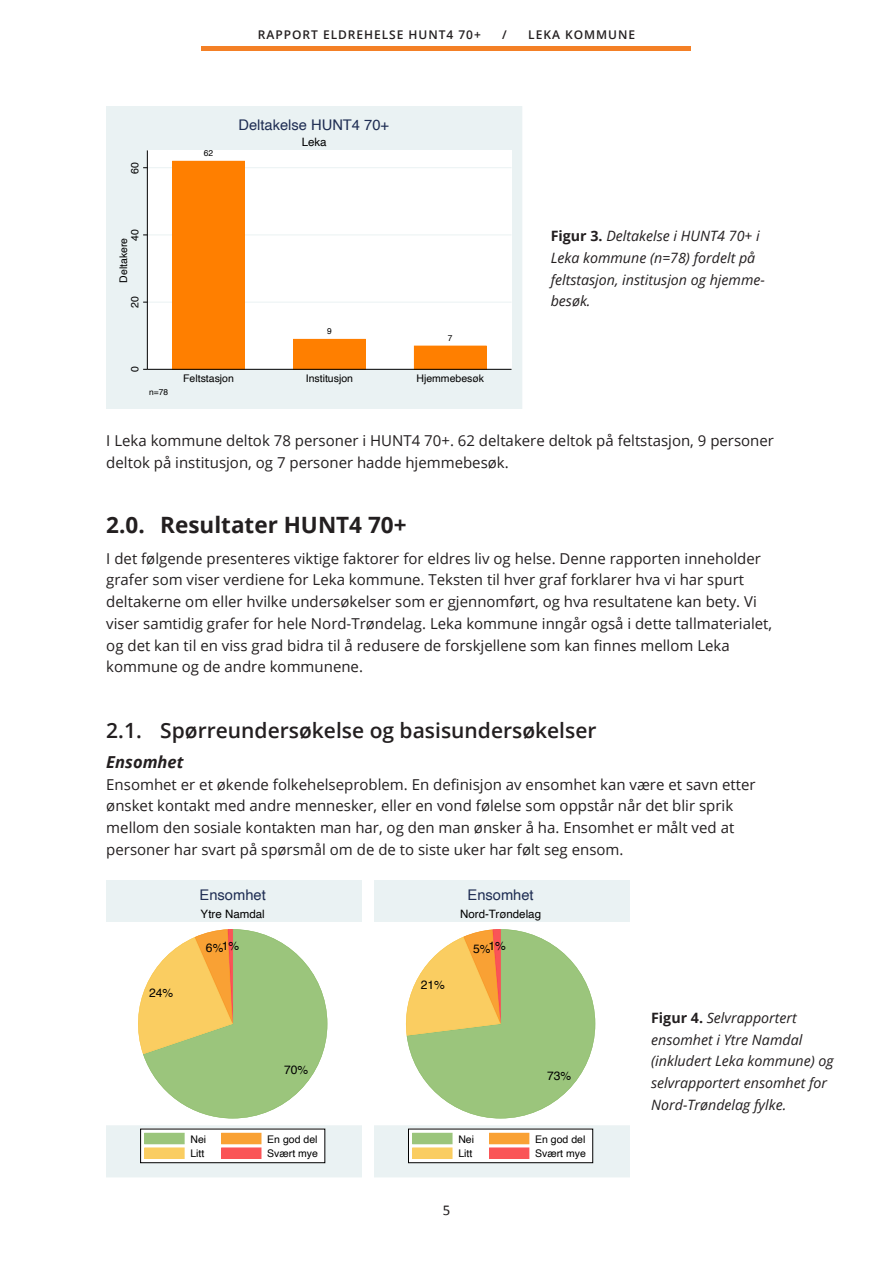
<style>
.page{position:relative;width:893px;height:1263px;background:#fff}
.page>*{position:absolute;margin:0;border:0;box-sizing:border-box;transform-origin:0 0}
.t1{font:700 22.5px "Open Sans";color:#231f20}
.t2{font:600 21px "Open Sans";color:#231f20}
.t3{font:italic 700 16.5px "Open Sans";color:#231f20}
.t4{font:15px/21.8px "Open Sans";color:#231f20}
.t5{font:15px "Calibri";color:#231f20}
.t6{font:14.7px "Helvetica";color:#1e2d53}
.t7{font:italic 14.25px/21.8px "Open Sans";color:#231f20}
.t8{font:12.15px "Helvetica";color:#000}
.t9{font:600 12px "Open Sans";letter-spacing:.08em;color:#231f20}
.t10{font:11.55px "Helvetica";color:#000}
.t11{font:10.5px/14.7px "Helvetica";color:#000}
.t12{font:8.4px "Helvetica";color:#000}
.s1{font-weight:700;font-style:normal}
</style>
<div class="page">
<hr style="left:202px;top:47px;width:489px;height:4px;background:#f48026">
<div style="left:106px;top:106px;width:416px;height:303px;background:#eaf2f3"></div>
<div style="left:147px;top:150px;width:364px;height:219px;background:#fff"></div>
<hr style="left:147px;top:302px;width:364px;height:1px;background:#eaf2f3">
<hr style="left:147px;top:234px;width:364px;height:1px;background:#eaf2f3">
<hr style="left:147px;top:167px;width:364px;height:1px;background:#eaf2f3">
<div style="left:172px;top:161px;width:73px;height:208px;background:#ff7f00"></div>
<div style="left:293px;top:339px;width:73px;height:30px;background:#ff7f00"></div>
<div style="left:293px;top:339px;width:73px;height:30px;border:1px solid #ff7f00"></div>
<div style="left:414px;top:346px;width:72px;height:23px;background:#ff7f00"></div>
<div style="left:414px;top:346px;width:72px;height:23px;border:1px solid #ff7f00"></div>
<hr style="left:147px;top:150px;width:1px;height:219px;background:#000">
<hr style="left:147px;top:369px;width:364px;height:1px;background:#000">
<div style="left:106px;top:880px;width:255px;height:297px;background:#eaf2f3"></div>
<svg style="left:106px;top:922px;width:255px;height:203px"></svg>
<svg style="left:127px;top:929px;width:200px;height:189px"></svg>
<div style="left:140px;top:1129px;width:185px;height:34px;background:#fff"></div>
<div style="left:140px;top:1129px;width:185px;height:34px;border:1px solid #000"></div>
<div style="left:145px;top:1133px;width:39px;height:11px;background:#9bc57c"></div>
<div style="left:145px;top:1148px;width:39px;height:10px;background:#facd61"></div>
<div style="left:222px;top:1133px;width:39px;height:11px;background:#f9a134"></div>
<div style="left:222px;top:1148px;width:39px;height:10px;background:#fa5457"></div>
<div style="left:374px;top:880px;width:255px;height:297px;background:#eaf2f3"></div>
<svg style="left:374px;top:922px;width:255px;height:203px"></svg>
<svg style="left:401px;top:929px;width:194px;height:189px"></svg>
<div style="left:408px;top:1129px;width:185px;height:34px;background:#fff"></div>
<div style="left:408px;top:1129px;width:185px;height:34px;border:1px solid #000"></div>
<div style="left:413px;top:1133px;width:39px;height:11px;background:#9bc57c"></div>
<div style="left:413px;top:1148px;width:39px;height:10px;background:#facd61"></div>
<div style="left:490px;top:1133px;width:39px;height:11px;background:#f9a134"></div>
<div style="left:490px;top:1148px;width:39px;height:10px;background:#fa5457"></div>
<p class="t9" style="left:258px;top:26px;width:224px">RAPPORT ELDREHELSE HUNT4 70+</p>
<p class="t9" style="left:502px;top:26px;width:6px">/</p>
<p class="t9" style="left:528px;top:26px;width:108px">LEKA KOMMUNE</p>
<p class="t6" style="left:238px;top:114px;width:152px">Deltakelse HUNT4 70+</p>
<p class="t11" style="left:128px;top:174px;width:13px;rotate:-90deg">60</p>
<p class="t12" style="left:204px;top:146px;width:11px">62</p>
<p class="t10" style="left:302px;top:133px;width:27px">Leka</p>
<p class="t11" style="left:128px;top:241px;width:13px;rotate:-90deg">40</p>
<p class="t11" style="left:116px;top:283px;width:46px;rotate:-90deg">Deltakere</p>
<p class="t11" style="left:128px;top:308px;width:13px;rotate:-90deg">20</p>
<p class="t11" style="left:128px;top:372px;width:7px;rotate:-90deg">0</p>
<p class="t12" style="left:149px;top:385px;width:20px">n=78</p>
<p class="t12" style="left:327px;top:324px;width:6px">9</p>
<p class="t12" style="left:448px;top:331px;width:6px">7</p>
<p class="t11" style="left:183px;top:371px;width:52px">Feltstasjon</p>
<p class="t11" style="left:306px;top:371px;width:49px">Institusjon</p>
<p class="t11" style="left:416px;top:371px;width:69px">Hjemmebesøk</p>
<p class="t7" style="left:551px;top:225px;width:216px"><span class="s1">Figur 3.</span> Deltakelse i HUNT4 70+ i<br>Leka kommune (n=78) fordelt på feltstasjon, institusjon og hjemme&shy;besøk.</p>
<p class="t4" style="left:106px;top:429px;width:669px">I Leka kommune deltok 78 personer i HUNT4 70+. 62 deltakere deltok på feltstasjon, 9 personer deltok på institusjon, og 7 personer hadde hjemmebesøk.</p>
<h1 class="t1" style="left:106px;top:509px;width:302px">2.0. Resultater HUNT4 70+</h1>
<p class="t4" style="left:106px;top:547px;width:667px">I det følgende presenteres viktige faktorer for eldres liv og helse. Denne rapporten inneholder grafer som viser verdiene for Leka kommune. Teksten til hver graf forklarer hva vi har spurt deltakerne om eller hvilke undersøkelser som er gjennomført, og hva resultatene kan bety. Vi viser samtidig grafer for hele Nord-Trøndelag. Leka kommune inngår også i dette tallmaterialet, og det kan til en viss grad bidra til å redusere de forskjellene som kan finnes mellom Leka kommune og de andre kommunene.</p>
<h2 class="t2" style="left:106px;top:715px;width:492px">2.1. Spørreundersøkelse og basisundersøkelser</h2>
<p class="t3" style="left:106px;top:750px;width:79px">Ensomhet</p>
<p class="t4" style="left:106px;top:773px;width:651px">Ensomhet er et økende folkehelseproblem. En definisjon av ensomhet kan være et savn etter ønsket kontakt med andre mennesker, eller en vond følelse som oppstår når det blir sprik mellom den sosiale kontakten man har, og den man ønsker å ha. Ensomhet er målt ved at personer har svart på spørsmål om de de to siste uker har følt seg ensom.</p>
<p class="t8" style="left:149px;top:983px;width:26px">24%</p>
<p class="t6" style="left:200px;top:884px;width:68px">Ensomhet</p>
<p class="t10" style="left:201px;top:905px;width:66px">Ytre Namdal</p>
<p class="t8" style="left:206px;top:938px;width:35px">6%1%</p>
<p class="t8" style="left:284px;top:1060px;width:26px">70%</p>
<p class="t11" style="left:190px;top:1132px;width:17px">Nei<br>Litt</p>
<p class="t11" style="left:267px;top:1132px;width:52px">En god del<br>Svært mye</p>
<p class="t8" style="left:421px;top:976px;width:26px">21%</p>
<p class="t6" style="left:467px;top:884px;width:68px">Ensomhet</p>
<p class="t10" style="left:460px;top:905px;width:83px">Nord-Trøndelag</p>
<p class="t8" style="left:473px;top:938px;width:35px">5%1%</p>
<p class="t8" style="left:547px;top:1066px;width:26px">73%</p>
<p class="t11" style="left:458px;top:1132px;width:17px">Nei<br>Litt</p>
<p class="t11" style="left:535px;top:1132px;width:52px">En god del<br>Svært mye</p>
<p class="t5" style="left:443px;top:1200px;width:9px">5</p>
<p class="t7" style="left:651px;top:1006px;width:184px"><span class="s1">Figur 4.</span> Selvrapportert ensomhet i Ytre Namdal (inkludert Leka kommune) og selvrapportert ensomhet for<br>Nord-Trøndelag fylke.</p>
</div>
